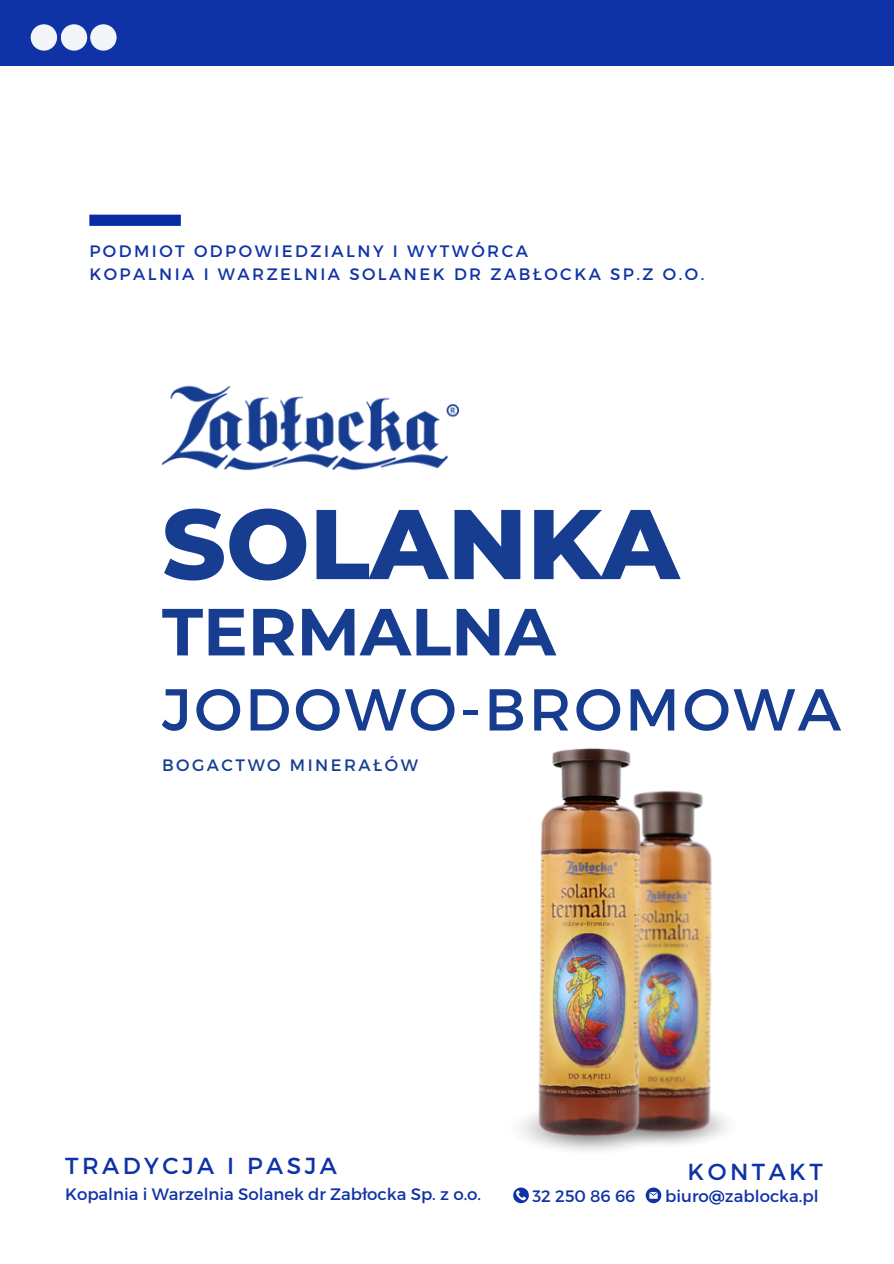
<style>
.page{position:relative;width:894px;height:1264px;background:#fff}
.page>*{position:absolute;margin:0;border:0;box-sizing:border-box;transform-origin:0 0}
.t1{font:800 98.85px "Montserrat";color:#173d91}
.t2{font:700 66.45px "Montserrat";color:#173d91}
.t3{font:58.95px "Montserrat";letter-spacing:.05em;color:#173d91}
.t4{font:23.1px "Montserrat";letter-spacing:.15em;color:#0f32a6}
.t5{font:16.5px/22.5px "Montserrat";letter-spacing:.15em;color:#0f32a6}
.t6{font:16.5px "Montserrat";color:#0f32a6}
.t7{font:16.5px "Montserrat";letter-spacing:.15em;color:#173d91}
</style>
<div class="page">
<div style="left:0;top:0;width:893px;height:66px;background:#0f32a6"></div>
<div style="left:31px;top:24px;width:26px;height:27px;background:#f3f5f9;border-radius:50%"></div>
<div style="left:61px;top:24px;width:26px;height:27px;background:#f3f5f9;border-radius:50%"></div>
<div style="left:90px;top:24px;width:27px;height:27px;background:#f3f5f9;border-radius:50%"></div>
<div style="left:89px;top:215px;width:92px;height:11px;background:#072ca3"></div>
<img style="left:162px;top:385px;width:296px;height:86px">
<svg style="left:645px;top:1187px;width:16px;height:16px"></svg>
<svg style="left:513px;top:1187px;width:15px;height:16px"></svg>
<img style="left:520px;top:748px;width:208px;height:403px">
<h5 class="t5" style="left:89px;top:239px;width:616px">PODMIOT ODPOWIEDZIALNY I WYTWÓRCA<br>KOPALNIA I WARZELNIA SOLANEK DR ZABŁOCKA SP.Z O.O.</h5>
<p class="t1" style="left:162px;top:483px;width:518px">SOLANKA</p>
<p class="t2" style="left:162px;top:591px;width:395px">TERMALNA</p>
<p class="t3" style="left:162px;top:671px;width:680px">JODOWO-BROMOWA</p>
<p class="t7" style="left:162px;top:754px;width:257px">BOGACTWO MINERAŁÓW</p>
<h4 class="t4" style="left:65px;top:1150px;width:273px">TRADYCJA I PASJA</h4>
<h4 class="t4" style="left:687px;top:1156px;width:137px">KONTAKT</h4>
<p class="t6" style="left:65px;top:1182px;width:417px">Kopalnia i Warzelnia Solanek dr Zabłocka Sp. z o.o.</p>
<p class="t5" style="left:532px;top:1184px;width:104px">32 250 86 66</p>
<p class="t6" style="left:665px;top:1185px;width:155px">biuro@zablocka.pl</p>
</div>
